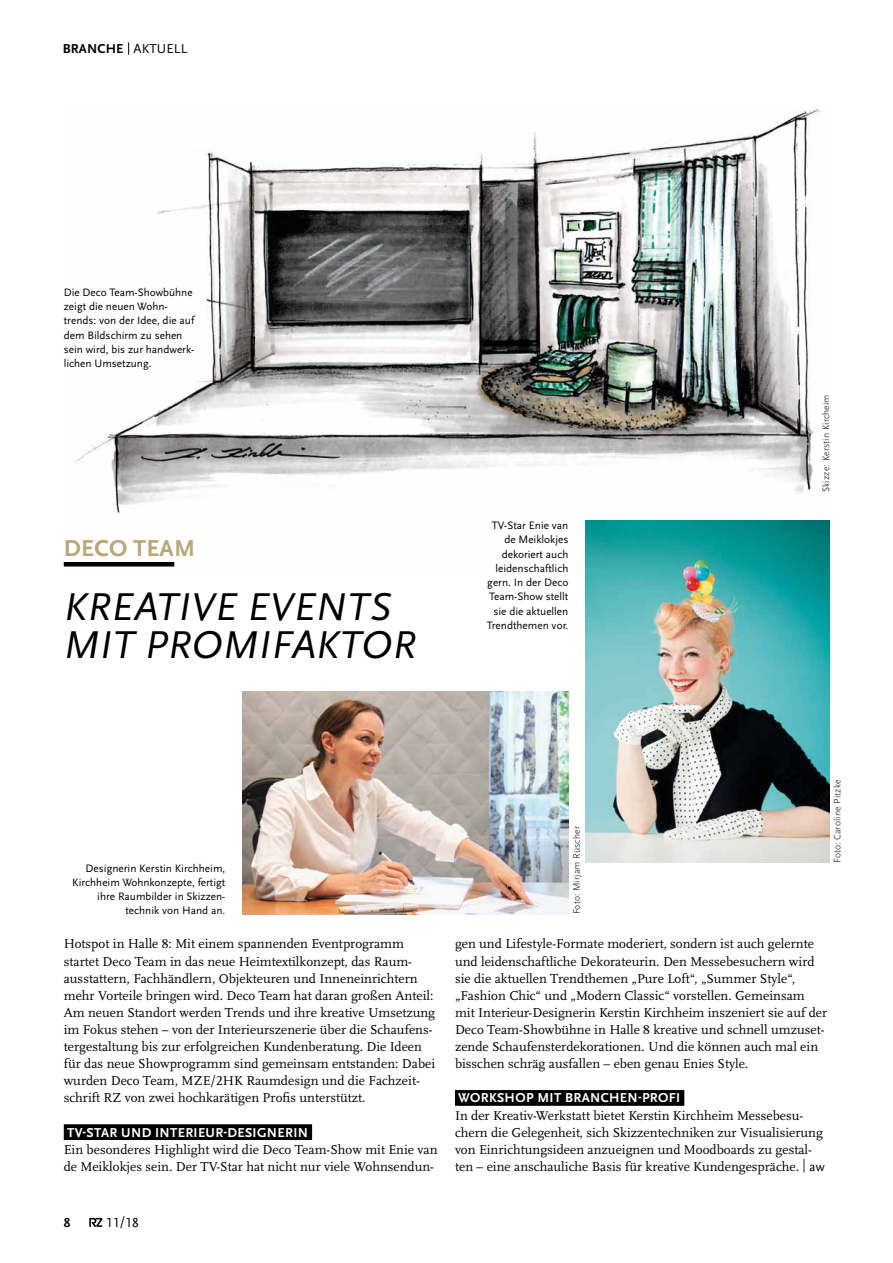
<style>
.page{position:relative;width:893px;height:1263px;background:#fff}
.page>*{position:absolute;margin:0;border:0;box-sizing:border-box;transform-origin:0 0}
.t1{font:italic 40.5px/37.5px "Scala Sans OT";letter-spacing:.01em;color:#000}
.t2{font:700 24px "Scala Sans OT";letter-spacing:.01em;color:#baa678}
.t3{font:13.5px/17.1px "Scala OT";color:#000}
.t4{font:700 13.5px "Scala Sans OT";letter-spacing:.025em;color:#fff}
.t5{font:700 13.5px "Scala Sans OT";letter-spacing:.01em;color:#000}
.t6{font:13.5px "Scala Sans OT";color:#000}
.t7{font:11.25px/14.2px "Scala Sans OT";color:#000;text-align:right}
.t8{font:300 9.75px "Scala Sans OT";letter-spacing:.015em;color:#000}
.s1{font-weight:400}
.s2{font-family:"Scala Sans OT"}
</style>
<div class="page">
<img style="left:64px;top:109px;width:765px;height:458px">
<svg style="left:89px;top:1218px;width:13px;height:9px"></svg>
<svg style="left:128px;top:42px;width:1px;height:13px"></svg>
<div style="left:64px;top:1124px;width:248px;height:16px;background:#000"></div>
<img style="left:585px;top:521px;width:244px;height:342px">
<img style="left:242px;top:692px;width:326px;height:222px">
<hr style="left:64px;top:562px;width:110px;height:4px;background:#000">
<div style="left:455px;top:1090px;width:229px;height:16px;background:#000"></div>
<p class="t5" style="left:63px;top:41px;width:126px">BRANCHE <span class="s1">Aktuell</span></p>
<p class="t7" style="left:64px;top:285px;width:132px;text-align:left">Die Deco Team-Showbühne zeigt die neuen Wohn&shy;trends: von der Idee, die auf dem Bildschirm zu sehen sein wird, bis zur handwerk&shy;lichen U msetzung.</p>
<h2 class="t2" style="left:64px;top:534px;width:133px">DECO TEAM</h2>
<h1 class="t1" style="left:64px;top:589px;width:354px">KREATIVE EVENTS<br>MIT PROMIFAKTOR</h1>
<p class="t7" style="left:487px;top:519px;width:83px">TV-Star E nie van de Meiklokjes dekoriert auch leidenschaftlich gern. In der Deco<br>Team-Show stellt sie die aktuellen<br>Trendthemen vor.</p>
<p class="t8" style="left:821px;top:492px;width:99px;rotate:-90deg">Skizze: Kerstin Kircheim</p>
<p class="t7" style="left:72px;top:861px;width:155px">Designerin Kerstin Kirchheim,<br>Kirchheim Wohnkonzepte, fertigt ihre Raumbilder in Skizzen&shy;technik von Hand an.</p>
<p class="t3" style="left:64px;top:936px;width:373px">Hotspot in Halle 8: Mit einem spannenden Eventprogramm startet Deco Team in das neue Heimtextilkonzept, das Raum&shy;ausstattern, Fachhändlern, Objekteuren und Inneneinrichtern mehr Vorteile bringen wird. Deco Team hat daran großen Anteil:<br>Am neuen Standort werden Trends und ihre kreative Umsetzung im Fokus stehen – von der Interieurszenerie über die Schaufens&shy;tergestaltung bis zur erfolgreichen Kundenberatung. Die Ideen für das neue Showprogramm sind gemeinsam entstanden: Dabei wurden Deco Team, MZE/2HK Raumdesign und die Fachzeit&shy;schrift RZ von zwei hochkarätigen Profis unterstützt.</p>
<p class="t4" style="left:67px;top:1125px;width:140px">TV-STAR UND INTERIEUR</p>
<p class="t4" style="left:224px;top:1125px;width:53px">-DESIGNER</p>
<p class="t4" style="left:293px;top:1125px;width:14px">IN</p>
<p class="t3" style="left:64px;top:1141px;width:375px">Ein besonderes Highlight wird die Deco Team-Show mit Enie van de Meiklokjes sein. Der TV-Star hat nicht nur viele Wohnsendun-</p>
<p class="t5" style="left:64px;top:1215px;width:8px">8</p>
<p class="t6" style="left:106px;top:1215px;width:34px">11/18</p>
<p class="t8" style="left:571px;top:914px;width:90px;rotate:-90deg">Foto: Mirjam Rüscher</p>
<p class="t8" style="left:832px;top:863px;width:85px;rotate:-90deg">Foto: Caroline Pitzke</p>
<p class="t3" style="left:455px;top:936px;width:374px">gen und Lifestyle-Formate moderiert, sondern ist auch gelernte und leidenschaftliche Dekorateurin. Den Messebesuchern wird sie die aktuellen Trendthemen „Pure Loft“, „Summer Style“, „Fashion Chic“ und „Modern Classic“ vorstellen. Gemeinsam mit Interieur-Designerin Kerstin Kirchheim inszeniert sie auf der Deco Team-Showbühne in Halle 8 kreative und schnell umzuset&shy;zende Schaufensterdekorationen. Und die können auch mal ein bisschen schräg ausfallen – eben genau Enies Style.</p>
<p class="t4" style="left:458px;top:1090px;width:126px">WORKSHOP M IT BRANCHEN</p>
<p class="t4" style="left:638px;top:1090px;width:44px">-PROFI</p>
<p class="t3" style="left:455px;top:1107px;width:371px">In der Kreativ-Werkstatt bietet Kerstin Kirchheim Messebesu&shy;chern die Gelegenheit, sich Skizzentechniken zur Visualisierung von Einrichtungsideen anzueignen und Moodboards zu gestal&shy;ten – eine anschauliche Basis für kreative Kundengespräche. | <span class="s2">aw</span></p>
</div>
